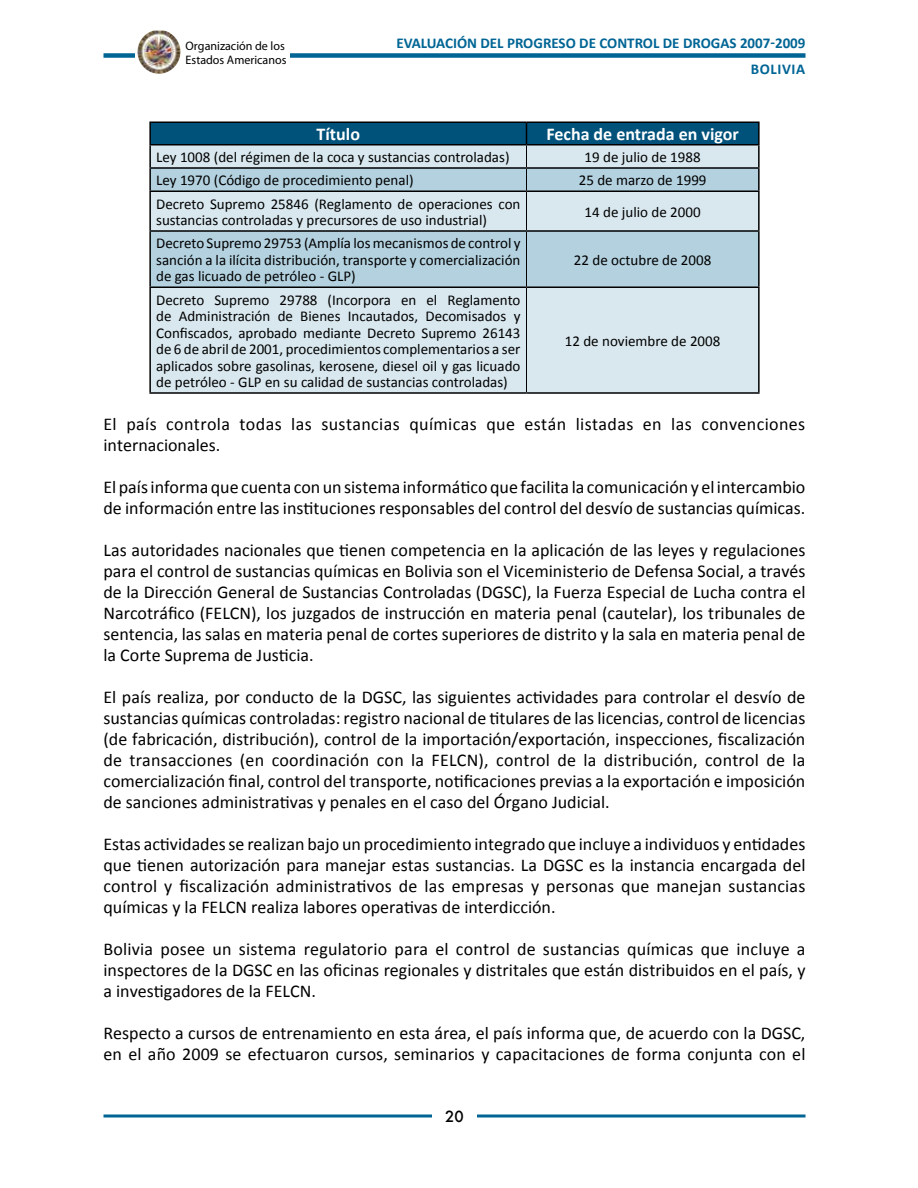
<style>
.page{position:relative;width:918px;height:1188px;background:#fff}
.page>*{position:absolute;margin:0;border:0;box-sizing:border-box;transform-origin:0 0}
.t1{font:18px/21px "Calibri";color:#000;text-align:justify}
.t2{font:18px/21px "Calibri";letter-spacing:.02em;color:#000}
.t3{font:700 18px "Calibri";color:#fff}
.t4{font:15px/16.5px "Calibri";color:#000;text-align:justify}
.t5{font:700 15px/25.5px "Calibri";color:#006595}
.t6{font:500 15px "Futura";color:#000}
.t7{font:12.3px/14.9px "DIN Mittelschrift";color:#000}
</style>
<div class="page">
<svg style="left:104px;top:1114px;width:702px;height:4px;background:#3f8baf"></svg>
<div style="left:432px;top:1110px;width:45px;height:18px;background:#fff"></div>
<div style="left:104px;top:53px;width:702px;height:5px;background:#006595"></div>
<img style="left:135px;top:31px;width:155px;height:43px">
<svg style="left:141px;top:31px;width:13px;height:9px"></svg>
<div style="left:151px;top:288px;width:607px;height:104px;background:#d9e8ef"></div>
<svg style="left:151px;top:192px;width:607px;height:94px;background:#c2dae5"></svg>
<hr style="left:149px;top:146px;width:2px;height:21px;background:#000">
<hr style="left:758px;top:146px;width:2px;height:21px;background:#000">
<hr style="left:149px;top:167px;width:377px;height:2px;background:#000">
<hr style="left:149px;top:169px;width:2px;height:21px;background:#000">
<hr style="left:526px;top:167px;width:234px;height:2px;background:#000">
<hr style="left:758px;top:169px;width:2px;height:21px;background:#000">
<hr style="left:149px;top:190px;width:377px;height:2px;background:#000">
<hr style="left:149px;top:192px;width:2px;height:38px;background:#000">
<hr style="left:526px;top:190px;width:234px;height:2px;background:#000">
<hr style="left:758px;top:192px;width:2px;height:38px;background:#000">
<hr style="left:149px;top:230px;width:377px;height:2px;background:#000">
<hr style="left:149px;top:232px;width:2px;height:54px;background:#000">
<hr style="left:526px;top:230px;width:234px;height:2px;background:#000">
<hr style="left:758px;top:232px;width:2px;height:54px;background:#000">
<hr style="left:149px;top:286px;width:377px;height:2px;background:#000">
<hr style="left:149px;top:288px;width:2px;height:104px;background:#000">
<hr style="left:526px;top:286px;width:234px;height:2px;background:#000">
<hr style="left:758px;top:288px;width:2px;height:104px;background:#000">
<hr style="left:149px;top:392px;width:377px;height:2px;background:#000">
<hr style="left:526px;top:392px;width:234px;height:2px;background:#000">
<svg style="left:150px;top:123px;width:609px;height:67px;background:#80aabe"></svg>
<hr style="left:526px;top:192px;width:1px;height:38px;background:#000">
<hr style="left:526px;top:232px;width:1px;height:54px;background:#000">
<hr style="left:526px;top:288px;width:1px;height:104px;background:#000">
<hr style="left:149px;top:122px;width:377px;height:1px;background:#000">
<hr style="left:149px;top:123px;width:2px;height:21px;background:#000">
<hr style="left:526px;top:122px;width:234px;height:1px;background:#000">
<hr style="left:758px;top:123px;width:2px;height:21px;background:#000">
<hr style="left:149px;top:144px;width:377px;height:2px;background:#000">
<hr style="left:526px;top:144px;width:234px;height:2px;background:#000">
<p class="t7" style="left:186px;top:38px;width:102px">Organización de los<br>Estados Americanos</p>
<p class="t5" style="left:751px;top:30px;width:56px;text-indent:-354px">EVALUACIÓN DEL PROGRESO DE CONTROL DE DROGAS 2007-2009 bolivia</p>
<p class="t3" style="left:317px;top:123px;width:45px">Título</p>
<p class="t3" style="left:546px;top:123px;width:194px">Fecha de entrada en vigor</p>
<p class="t4" style="left:156px;top:149px;width:355px">Ley 1008 (del régimen de la coca y sustancias controladas)</p>
<p class="t4" style="left:585px;top:149px;width:118px">19 de julio de 1988</p>
<p class="t4" style="left:156px;top:172px;width:259px">Ley 1970 (Código de procedimiento penal)</p>
<p class="t4" style="left:579px;top:172px;width:129px">25 de marzo de 1999</p>
<p class="t4" style="left:156px;top:195px;width:366px">Decreto Supremo 25846 (Reglamento de operaciones con sustancias controladas y precursores de uso industrial)</p>
<p class="t4" style="left:585px;top:204px;width:118px">14 de julio de 2000</p>
<p class="t4" style="left:156px;top:235px;width:366px">Decreto Supremo 29753 (Amplía losmecanismos de control y sanción a la ilícita distribución, transporte y comercialización de gas licuado de petróleo - GLP)</p>
<p class="t4" style="left:574px;top:252px;width:139px">22 de octubre de 2008</p>
<p class="t4" style="left:156px;top:291px;width:366px">Decreto Supremo 29788 (Incorpora en el Reglamento de Administración de Bienes Incautados, Decomisados y Confiscados, aprobado mediante Decreto Supremo 26143 de 6 de abril de 2001, procedimientos complementarios a ser aplicados sobre gasolinas, kerosene, diesel oil y gas licuado de petróleo - GLP en su calidad de sustancias controladas)</p>
<p class="t4" style="left:565px;top:333px;width:157px">12 de noviembre de 2008</p>
<p class="t2" style="left:104px;top:414px;width:703px">El país controla todas las sustancias químicas que están listadas en las convenciones internacionales.</p>
<p class="t1" style="left:103px;top:477px;width:703px">El paísinforma que cuenta con un sistema informático que facilita la comunicación y el intercambio de información entre las instituciones responsables del control del desvío de sustancias químicas.</p>
<p class="t1" style="left:103px;top:540px;width:704px">Las autoridades nacionales que tienen competencia en la aplicación de las leyes y regulaciones para el control de sustancias químicas en Bolivia son el Viceministerio de Defensa Social, a través de la Dirección General de Sustancias Controladas (DGSC), la Fuerza Especial de Lucha contra el Narcotráfico (FELCN), los juzgados de instrucción en materia penal (cautelar), los tribunales de sentencia, las salas en materia penal de cortes superiores de distrito y la sala en materia penal de la Corte Suprema de Justicia.</p>
<p class="t1" style="left:103px;top:687px;width:704px">El país realiza, por conducto de la DGSC, las siguientes actividades para controlar el desvío de sustancias químicas controladas: registro nacional de titulares de las licencias, control de licencias (de fabricación, distribución), control de la importación/exportación, inspecciones, fiscalización de transacciones (en coordinación con la FELCN), control de la distribución, control de la comercialización final, control del transporte, notificaciones previas a la exportación e imposición de sanciones administrativas y penales en el caso del Órgano Judicial.</p>
<p class="t1" style="left:103px;top:834px;width:704px">Estas actividadesse realizan bajo un procedimiento integrado que incluye a individuos y entidades que tienen autorización para manejar estas sustancias. La DGSC es la instancia encargada del control y fiscalización administrativos de las empresas y personas que manejan sustancias químicas y la FELCN realiza labores operativas de interdicción.</p>
<p class="t1" style="left:103px;top:939px;width:704px">Bolivia posee un sistema regulatorio para el control de sustancias químicas que incluye a inspectores de la DGSC en las oficinas regionales y distritales que están distribuidos en el país, y a investigadores de la FELCN.</p>
<p class="t1" style="left:103px;top:1023px;width:703px">Respecto a cursos de entrenamiento en esta área, el país informa que, de acuerdo con la DGSC, en el año 2009 se efectuaron cursos, seminarios y capacitaciones de forma conjunta con el</p>
<p class="t6" style="left:445px;top:1107px;width:20px">20</p>
</div>
